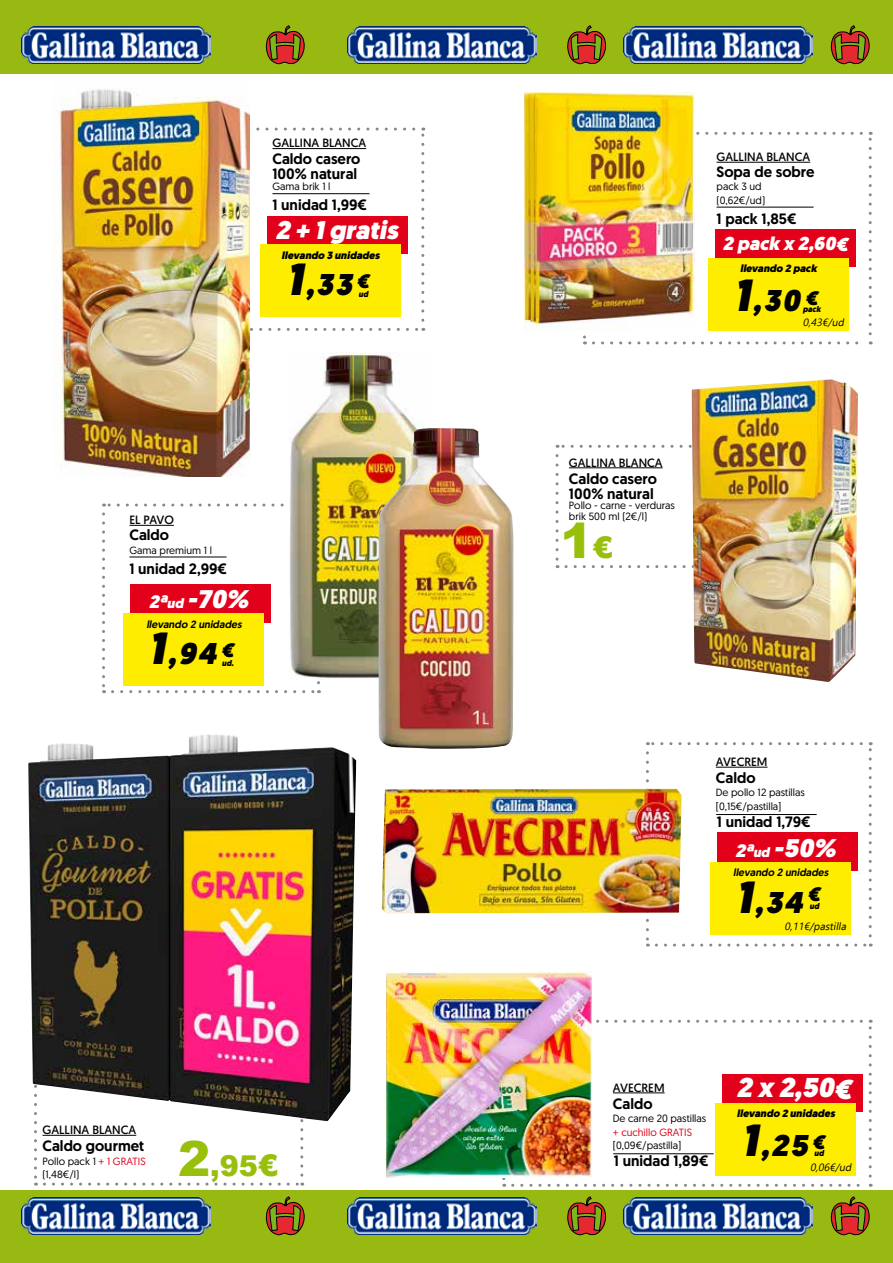
<style>
.page{position:relative;width:893px;height:1263px;background:#fff}
.page>*{position:absolute;margin:0;border:0;box-sizing:border-box;transform-origin:0 0}
.t1{font:900 48.3px "Arial";color:#97bf0c}
.t2{font:italic 900 30px "Geomanist";color:#000}
.t3{font:900 28.65px "Arial";color:#97bf0c}
.t4{font:italic 900 27.3px "Geomanist";color:#fff}
.t5{font:italic 900 25.5px "Geomanist";color:#fff}
.t6{font:italic 900 18.75px "Geomanist";color:#fff}
.t7{font:500 15px/15px "Geomanist";color:#000}
.t8{font:12px "Geomanist";color:#000}
.t9{font:10.5px/13.5px "Geomanist";color:#000}
.t10{font:italic 900 10.5px "Geomanist";color:#000}
.t11{font:italic 500 10.5px "Geomanist";color:#000}
.t12{font:italic 10.5px "Ebrima";color:#000}
.t13{font:10.5px "Geomanist";color:#e2001a}
.t14{font:italic 900 8.25px "Geomanist";color:#000;scale:.96 1}
.s1{font-size:45px}
.s2{font-size:18px}
.s3{font-size:13.5px}
.s4{color:#e2001a}
.s5{font-size:48.3px}
.s6{font-size:29.85px}
</style>
<div class="page">
<svg style="left:102px;top:514px;width:3px;height:179px"></svg>
<svg style="left:113px;top:690px;width:206px;height:3px"></svg>
<svg style="left:104px;top:503px;width:180px;height:3px"></svg>
<img style="left:289px;top:352px;width:136px;height:327px">
<svg style="left:583px;top:335px;width:3px;height:9px"></svg>
<svg style="left:593px;top:341px;width:278px;height:3px"></svg>
<svg style="left:869px;top:132px;width:3px;height:202px"></svg>
<svg style="left:696px;top:132px;width:165px;height:3px"></svg>
<div style="left:0;top:1190px;width:893px;height:73px;background:#97b911"></div>
<div style="left:0;top:0;width:893px;height:73px;background:#97b911"></div>
<svg style="left:266px;top:26px;width:38px;height:39px"></svg>
<svg style="left:567px;top:26px;width:39px;height:39px"></svg>
<svg style="left:831px;top:26px;width:38px;height:39px"></svg>
<img style="left:21px;top:27px;width:189px;height:37px">
<img style="left:348px;top:27px;width:189px;height:37px">
<img style="left:624px;top:27px;width:189px;height:37px">
<svg style="left:251px;top:328px;width:173px;height:3px"></svg>
<svg style="left:421px;top:128px;width:3px;height:192px"></svg>
<svg style="left:250px;top:128px;width:164px;height:3px"></svg>
<img style="left:54px;top:89px;width:196px;height:388px">
<div style="left:267px;top:216px;width:141px;height:38px;background:#e2001a"></div>
<div style="left:260px;top:245px;width:141px;height:72px;background:#ffed00"></div>
<hr style="left:272px;top:193px;width:97px;height:1px;background:#000">
<hr style="left:272px;top:148px;width:94px;height:1px;background:#000">
<svg style="left:646px;top:753px;width:3px;height:193px"></svg>
<svg style="left:656px;top:943px;width:215px;height:3px"></svg>
<svg style="left:869px;top:742px;width:3px;height:194px"></svg>
<svg style="left:647px;top:742px;width:214px;height:3px"></svg>
<svg style="left:502px;top:1178px;width:3px;height:9px"></svg>
<svg style="left:513px;top:1184px;width:358px;height:3px"></svg>
<svg style="left:869px;top:1020px;width:3px;height:156px"></svg>
<svg style="left:596px;top:1020px;width:265px;height:3px"></svg>
<svg style="left:556px;top:456px;width:3px;height:112px"></svg>
<svg style="left:566px;top:565px;width:120px;height:3px"></svg>
<svg style="left:557px;top:445px;width:134px;height:3px"></svg>
<svg style="left:34px;top:1121px;width:3px;height:64px"></svg>
<svg style="left:44px;top:1182px;width:259px;height:3px"></svg>
<svg style="left:300px;top:1121px;width:3px;height:54px"></svg>
<hr style="left:716px;top:814px;width:101px;height:1px;background:#000">
<hr style="left:716px;top:767px;width:52px;height:1px;background:#000">
<hr style="left:613px;top:1153px;width:101px;height:1px;background:#000">
<hr style="left:613px;top:1092px;width:52px;height:1px;background:#000">
<img style="left:382px;top:789px;width:300px;height:124px">
<div style="left:717px;top:832px;width:141px;height:39px;background:#e2001a"></div>
<div style="left:710px;top:862px;width:141px;height:72px;background:#ffed00"></div>
<img style="left:524px;top:92px;width:170px;height:239px">
<div style="left:715px;top:230px;width:140px;height:37px;background:#e2001a"></div>
<div style="left:707px;top:258px;width:141px;height:72px;background:#ffed00"></div>
<div style="left:722px;top:1074px;width:141px;height:38px;background:#e2001a"></div>
<div style="left:715px;top:1103px;width:141px;height:72px;background:#ffed00"></div>
<hr style="left:717px;top:162px;width:93px;height:1px;background:#000">
<hr style="left:717px;top:207px;width:97px;height:1px;background:#000">
<img style="left:379px;top:428px;width:134px;height:321px">
<hr style="left:129px;top:525px;width:45px;height:1px;background:#000">
<hr style="left:129px;top:557px;width:98px;height:1px;background:#000">
<div style="left:130px;top:584px;width:141px;height:39px;background:#e2001a"></div>
<div style="left:123px;top:613px;width:141px;height:73px;background:#ffed00"></div>
<hr style="left:569px;top:467px;width:94px;height:1px;background:#000">
<hr style="left:43px;top:1135px;width:93px;height:1px;background:#000">
<svg style="left:266px;top:1197px;width:38px;height:39px"></svg>
<svg style="left:567px;top:1197px;width:39px;height:39px"></svg>
<svg style="left:831px;top:1197px;width:38px;height:39px"></svg>
<img style="left:21px;top:1198px;width:189px;height:37px">
<img style="left:348px;top:1198px;width:189px;height:37px">
<img style="left:624px;top:1198px;width:189px;height:37px">
<img style="left:691px;top:379px;width:167px;height:303px">
<img style="left:386px;top:972px;width:206px;height:205px">
<img style="left:28px;top:734px;width:328px;height:387px">
<p class="t8" style="left:272px;top:135px;width:95px">GALLINA BLANCA</p>
<h3 class="t7" style="left:272px;top:151px;width:89px">Caldo casero<br>100% natural</h3>
<p class="t9" style="left:272px;top:179px;width:60px">Gama brik 1 l</p>
<h3 class="t7" style="left:272px;top:197px;width:96px">1 unidad 1,99€</h3>
<h3 class="t5" style="left:275px;top:213px;width:130px">2 + 1gratis</h3>
<h2 class="t2" style="left:286px;top:264px;width:90px"><span class="s1">1</span>,33 <sup>€</sup></h2>
<p class="t10" style="left:282px;top:248px;width:102px">llevando 3 unidades</p>
<p class="t14" style="left:358px;top:288px;width:14px">ud</p>
<p class="t8" style="left:129px;top:512px;width:46px">EL PAVO</p>
<h3 class="t7" style="left:129px;top:561px;width:99px">1 unidad 2,99€</h3>
<h3 class="t5" style="left:149px;top:582px;width:107px"><span class="s2">2ª</span><span class="s3">ud</span> -70%</h3>
<h2 class="t2" style="left:148px;top:633px;width:92px"><span class="s1">1</span>,94 <sup>€</sup></h2>
<h3 class="t7" style="left:129px;top:527px;width:41px">Caldo</h3>
<p class="t9" style="left:129px;top:543px;width:84px">Gama premium 1 l</p>
<p class="t11" style="left:146px;top:617px;width:99px">llevando 2 unidades</p>
<p class="t14" style="left:222px;top:657px;width:16px">ud.</p>
<p class="t8" style="left:43px;top:1122px;width:95px">GALLINA BLANCA</p>
<h3 class="t7" style="left:43px;top:1138px;width:103px">Caldo gourmet</h3>
<p class="t9" style="left:43px;top:1154px;width:105px">Pollo pack 1 <span class="s4">+ 1 GRATIS </span>(1,48€/l)</p>
<h3 class="t3" style="left:178px;top:1145px;width:101px"><span class="s5">2</span>,95<span class="s6">€</span></h3>
<p class="t8" style="left:717px;top:149px;width:95px">GALLINA BLANCA</p>
<h3 class="t7" style="left:717px;top:164px;width:99px">Sopa de sobre</h3>
<p class="t9" style="left:717px;top:180px;width:50px">pack 3 ud (0,62€/ud)</p>
<h3 class="t7" style="left:717px;top:211px;width:82px">1 pack 1,85€</h3>
<h3 class="t6" style="left:722px;top:230px;width:132px">2 pack x 2,60€</h3>
<h2 class="t2" style="left:733px;top:280px;width:91px"><span class="s1">1</span>,30 <sup>€</sup></h2>
<p class="t10" style="left:740px;top:261px;width:81px">llevando 2 pack</p>
<p class="t14" style="left:803px;top:303px;width:22px">pack</p>
<p class="t12" style="left:803px;top:315px;width:45px">0,43€/ud</p>
<p class="t8" style="left:569px;top:455px;width:95px">GALLINA BLANCA</p>
<h3 class="t7" style="left:569px;top:471px;width:89px">Caldo casero<br>100% natural</h3>
<p class="t9" style="left:569px;top:500px;width:107px;line-height:10.5px">Pollo - carne - verduras brik 500 ml (2€/l)</p>
<h1 class="t1" style="left:560px;top:506px;width:54px">1<span class="s6">€</span></h1>
<p class="t8" style="left:716px;top:754px;width:53px">AVECREM</p>
<h3 class="t7" style="left:716px;top:770px;width:41px">Caldo</h3>
<p class="t9" style="left:716px;top:786px;width:90px">De pollo 12 pastillas [0,15€/pastilla]</p>
<h3 class="t7" style="left:717px;top:814px;width:96px">1 unidad 1,79€</h3>
<h3 class="t5" style="left:735px;top:830px;width:108px"><span class="s2">2ª</span><span class="s3">ud</span> -50%</h3>
<h2 class="t2" style="left:735px;top:882px;width:91px"><span class="s1">1</span>,34 <sup>€</sup></h2>
<p class="t11" style="left:733px;top:866px;width:99px">llevando 2 unidades</p>
<p class="t14" style="left:809px;top:900px;width:14px">ud</p>
<p class="t12" style="left:785px;top:919px;width:66px">0,11€/pastilla</p>
<p class="t8" style="left:613px;top:1080px;width:53px">AVECREM</p>
<h3 class="t7" style="left:613px;top:1096px;width:41px">Caldo</h3>
<p class="t9" style="left:613px;top:1111px;width:95px">De carne 20 pastillas</p>
<p class="t13" style="left:613px;top:1125px;width:81px">+ cuchillo GRATIS</p>
<p class="t9" style="left:613px;top:1138px;width:70px">[0,09€/pastilla]</p>
<h3 class="t7" style="left:614px;top:1153px;width:96px">1 unidad 1,89€</h3>
<h3 class="t4" style="left:736px;top:1069px;width:124px">2 x 2,50€</h3>
<h2 class="t2" style="left:741px;top:1125px;width:90px"><span class="s1">1</span>,25 <sup>€</sup></h2>
<p class="t10" style="left:737px;top:1106px;width:102px">llevando 2 unidades</p>
<p class="t14" style="left:814px;top:1148px;width:14px">ud</p>
<p class="t12" style="left:810px;top:1159px;width:45px">0,06€/ud</p>
</div>
